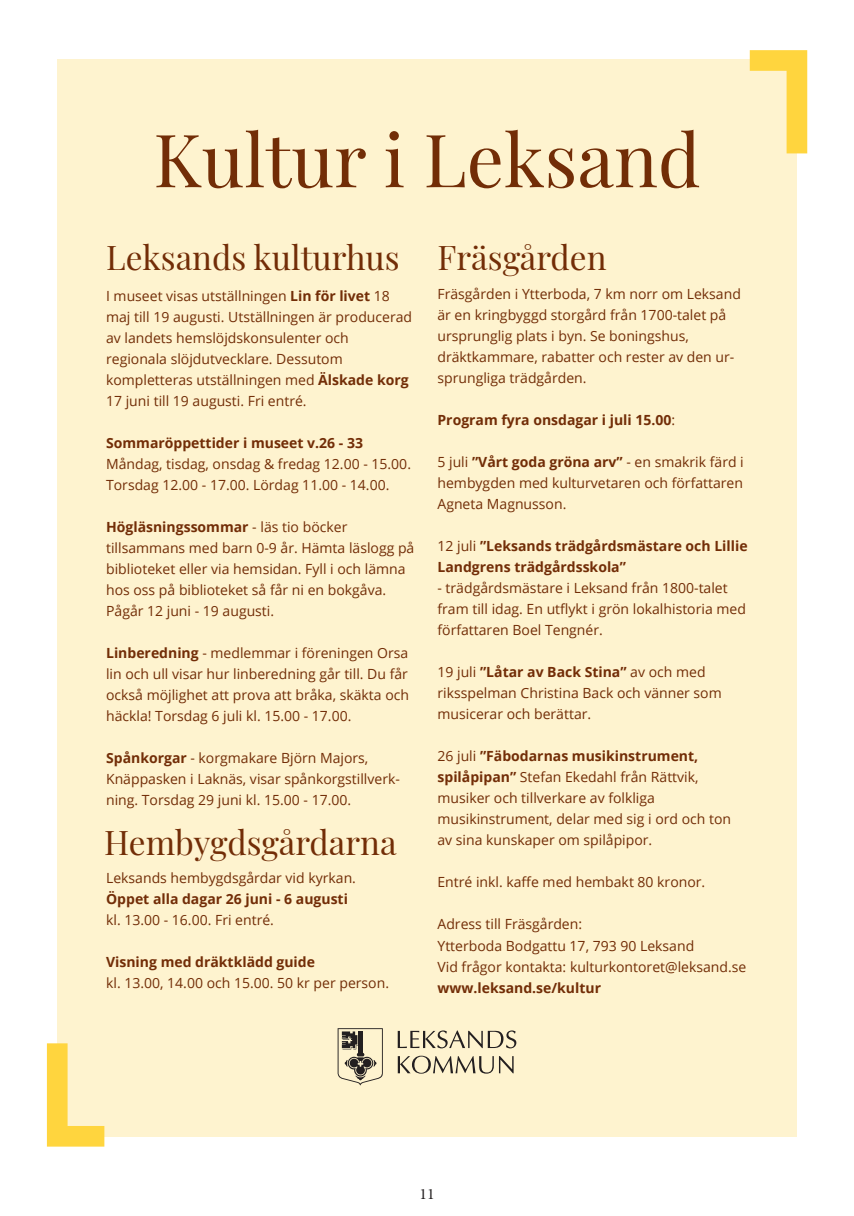
<style>
.page{position:relative;width:854px;height:1216px;background:#fff}
.page>*{position:absolute;margin:0;border:0;box-sizing:border-box;transform-origin:0 0}
.t1{font:73.5px "Playfair Display";color:#722d07}
.t2{font:33.25px "Playfair Display";color:#722d07}
.t3{font:15.75px "Minion Pro";color:#231f20}
.t4{font:14px/21px "Open Sans";color:#722d07}
.t5{font:700 14px/21px "Open Sans";color:#722d07}
.s1{font-weight:700}
.s2{font-weight:400}
</style>
<div class="page">
<div style="left:57px;top:59px;width:739px;height:1077px;background:#fef3cf"></div>
<svg style="left:397px;top:1055px;width:96px;height:18px"></svg>
<svg style="left:499px;top:1056px;width:14px;height:17px"></svg>
<svg style="left:397px;top:1030px;width:119px;height:18px"></svg>
<svg style="left:337px;top:1028px;width:46px;height:57px"></svg>
<svg style="left:749px;top:50px;width:58px;height:103px"></svg>
<svg style="left:47px;top:1043px;width:57px;height:103px"></svg>
<p class="t1" style="left:153px;top:102px;width:548px">Kultur i Leksand</p>
<p class="t2" style="left:106px;top:232px;width:502px">Leksands kulturhus Fräsgården</p>
<p class="t4" style="left:106px;top:285px;width:307px">I museet visas utställningen <span class="s1">Lin för livet</span> 18 maj till 19 augusti. Utställningen är producerad av landets hemslöjdskonsulenter och regionala slöjdutvecklare. Dessutom kompletteras utställningen med <span class="s1">Älskade korg </span>17 juni till 19 augusti. Fri entré.</p>
<p class="t4" style="left:106px;top:432px;width:306px"><span class="s1">Sommaröppettider i museet v.26 - 33<br></span>Måndag, tisdag, onsdag &amp; fredag 12.00 - 15.00.<br>Torsdag 12.00 - 17.00. Lördag 11.00 - 14.00.</p>
<p class="t4" style="left:106px;top:516px;width:310px"><span class="s1">Högläsningssommar</span> - läs tio böcker tillsammans med barn 0-9 år. Hämta läslogg på biblioteket eller via hemsidan. Fyll i och lämna hos oss på biblioteket så får ni en bokgåva.<br>Pågår 12 juni - 19 augusti.</p>
<p class="t4" style="left:106px;top:642px;width:304px;text-align:justify"><span class="s1">Linberedning</span> - medlemmar i föreningen Orsa lin och ull visar hur linberedning går till. Du får också möjlighet att prova att bråka, skäkta och häckla! Torsdag 6 juli kl. 15.00 - 17.00.</p>
<p class="t4" style="left:106px;top:747px;width:295px"><span class="s1">Spånkorgar</span> - korgmakare Björn Majors,<br>Knäppasken i Laknäs, visar spånkorgstillverk&shy;ning. Torsdag 29 juni kl. 15.00 - 17.00.</p>
<p class="t2" style="left:104px;top:816px;width:294px">Hembygdsgårdarna</p>
<p class="t4" style="left:106px;top:867px;width:251px">Leksands hembygdsgårdar vid kyrkan.<br><span class="s1">Öppet alla dagar 26 juni - 6 augusti </span>kl. 13.00 - 16.00. Fri entré.</p>
<p class="t4" style="left:106px;top:951px;width:284px"><span class="s1">Visning med dräktklädd guide<br></span>kl. 13.00, 14.00 och 15.00. 50 kr per person.</p>
<p class="t4" style="left:437px;top:283px;width:305px">Fräsgården i Ytterboda, 7 km norr om Leksand är en kringbyggd storgård från 1700-talet på ursprunglig plats i byn. Se boningshus, dräktkammare, rabatter och rester av den ur&shy;sprungliga trädgården.</p>
<p class="t5" style="left:437px;top:409px;width:239px">Program fyra onsdagar i juli 15.00<span class="s2">:</span></p>
<p class="t4" style="left:437px;top:451px;width:308px;text-align:justify">5 juli <span class="s1">”Vårt goda gröna arv”</span> - en smakrik färd i hembygden med kulturvetaren och författaren Agneta Magnusson.</p>
<p class="t5" style="left:437px;top:535px;width:311px"><span class="s2">12 juli</span> ”Leksands trädgårdsmästare och Lillie<br>Landgrens trädgårdsskola”</p>
<p class="t4" style="left:437px;top:577px;width:310px">- trädgårdsmästare i Leksand från 1800-talet fram till idag. En utflykt i grön lokalhistoria med författaren Boel Tengnér.</p>
<p class="t4" style="left:437px;top:661px;width:286px">19 juli <span class="s1">”Låtar av Back Stina”</span> av och med riksspelman Christina Back och vänner som musicerar och berättar.</p>
<p class="t4" style="left:437px;top:745px;width:295px">26 juli <span class="s1">”Fäbodarnas musikinstrument, spilåpipan”</span> Stefan Ekedahl från Rättvik, musiker och tillverkare av folkliga musikinstrument, delar med sig i ord och ton av sina kunskaper om spilåpipor.</p>
<p class="t4" style="left:437px;top:871px;width:269px">Entré inkl. kaffe med hembakt 80 kronor.</p>
<p class="t4" style="left:437px;top:913px;width:310px">Adress till Fräsgården:<br>Ytterboda Bodgattu 17, 793 90 Leksand<br>Vid frågor kontakta: kulturkontoret@leksand.se <span class="s1">www.leksand.se/kultur</span></p>
<p class="t3" style="left:419px;top:1183px;width:17px">11</p>
</div>
